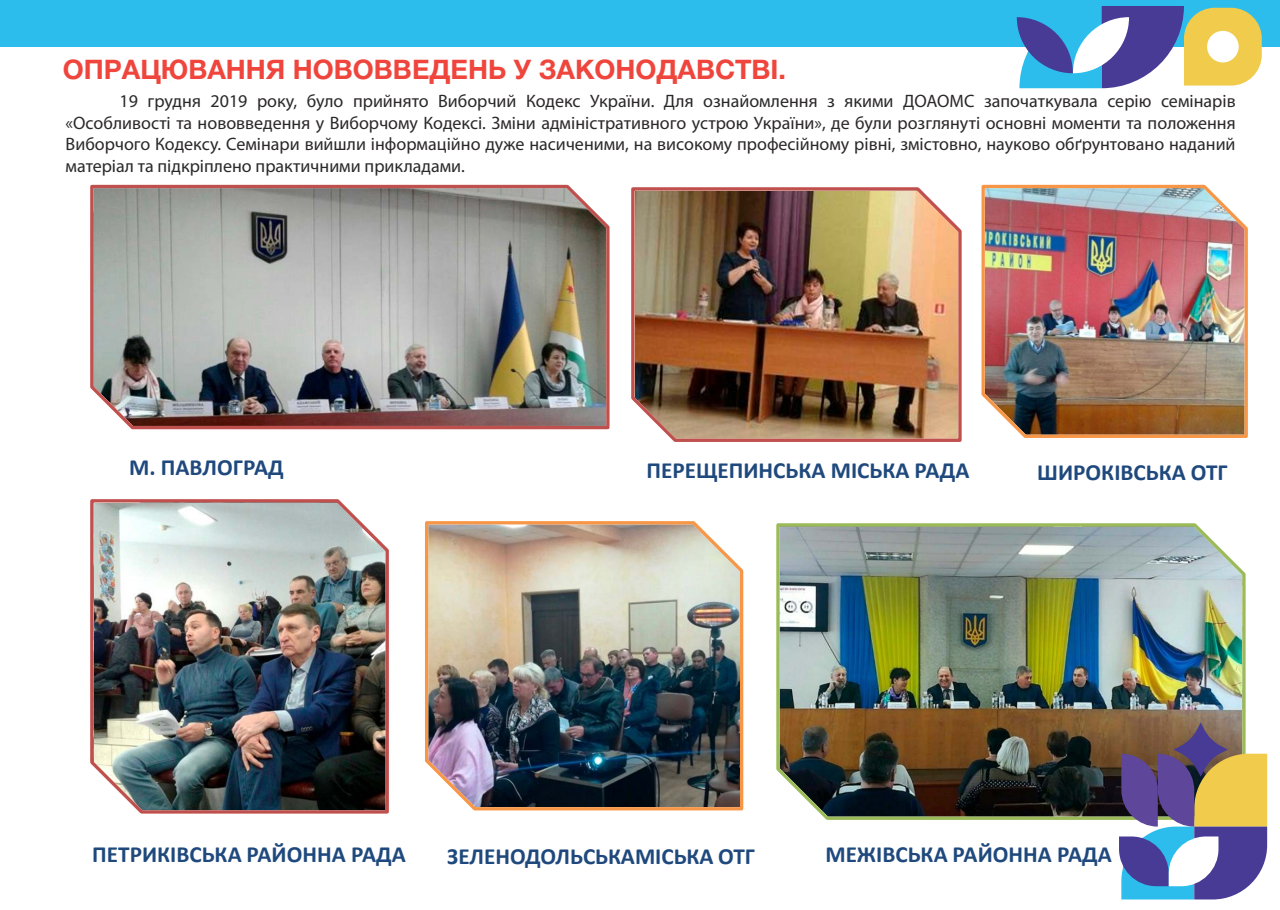
<style>
.page{position:relative;width:1280px;height:910px;background:#fff}
.page>*{position:absolute;margin:0;border:0;box-sizing:border-box;transform-origin:0 0}
.t1{font:700 27px "Helvetica Neue Cyr";color:#ef453c}
.t2{font:700 23.25px "Calibri";color:#1f497d}
.t3{font:18px/21.6px "Myriad Pro";color:#2b2829;text-align:justify}
</style>
<div class="page">
<img style="left:90px;top:184px;width:520px;height:246px">
<img style="left:90px;top:499px;width:299px;height:315px">
<img style="left:631px;top:187px;width:331px;height:255px">
<img style="left:425px;top:521px;width:319px;height:290px">
<img style="left:776px;top:523px;width:470px;height:297px">
<img style="left:981px;top:184px;width:267px;height:254px">
<div style="left:1px;top:0;width:1279px;height:47px;background:#2cbdec"></div>
<svg style="left:1017px;top:6px;width:245px;height:82px"></svg>
<svg style="left:1119px;top:722px;width:148px;height:177px"></svg>
<h1 class="t1" style="left:63px;top:55px;width:725px">ОПРАЦЮВАННЯ НОВОВВЕДЕНЬ У ЗАКОНОДАВСТВІ.</h1>
<p class="t3" style="left:66px;top:92px;width:1172px;text-indent:54px">19 грудня 2019 року, було прийнято Виборчий Кодекс України. Для ознайомлення з якими ДОАОМС започаткувала серію семінарів «Особливості та нововведення у Виборчому Кодексі. Зміни адміністративного устрою України», де були розглянуті основні моменти та положення Виборчого Кодексу. Семінари вийшли інформаційно дуже насиченими, на високому професійному рівні, змістовно, науково обґрунтовано наданий матеріал та підкріплено практичними прикладами.</p>
<p class="t2" style="left:129px;top:453px;width:156px">М. ПАВЛОГРАД</p>
<p class="t2" style="left:646px;top:455px;width:324px">ПЕРЕЩЕПИНСЬКА МІСЬКА РАДА</p>
<p class="t2" style="left:1037px;top:458px;width:192px">ШИРОКІВСЬКА ОТГ</p>
<p class="t2" style="left:92px;top:840px;width:315px">ПЕТРИКІВСЬКА РАЙОННА РАДА</p>
<p class="t2" style="left:447px;top:842px;width:309px">ЗЕЛЕНОДОЛЬСЬКАМІСЬКА ОТГ</p>
<p class="t2" style="left:825px;top:840px;width:288px">МЕЖІВСЬКА РАЙОННА РАДА</p>
</div>
